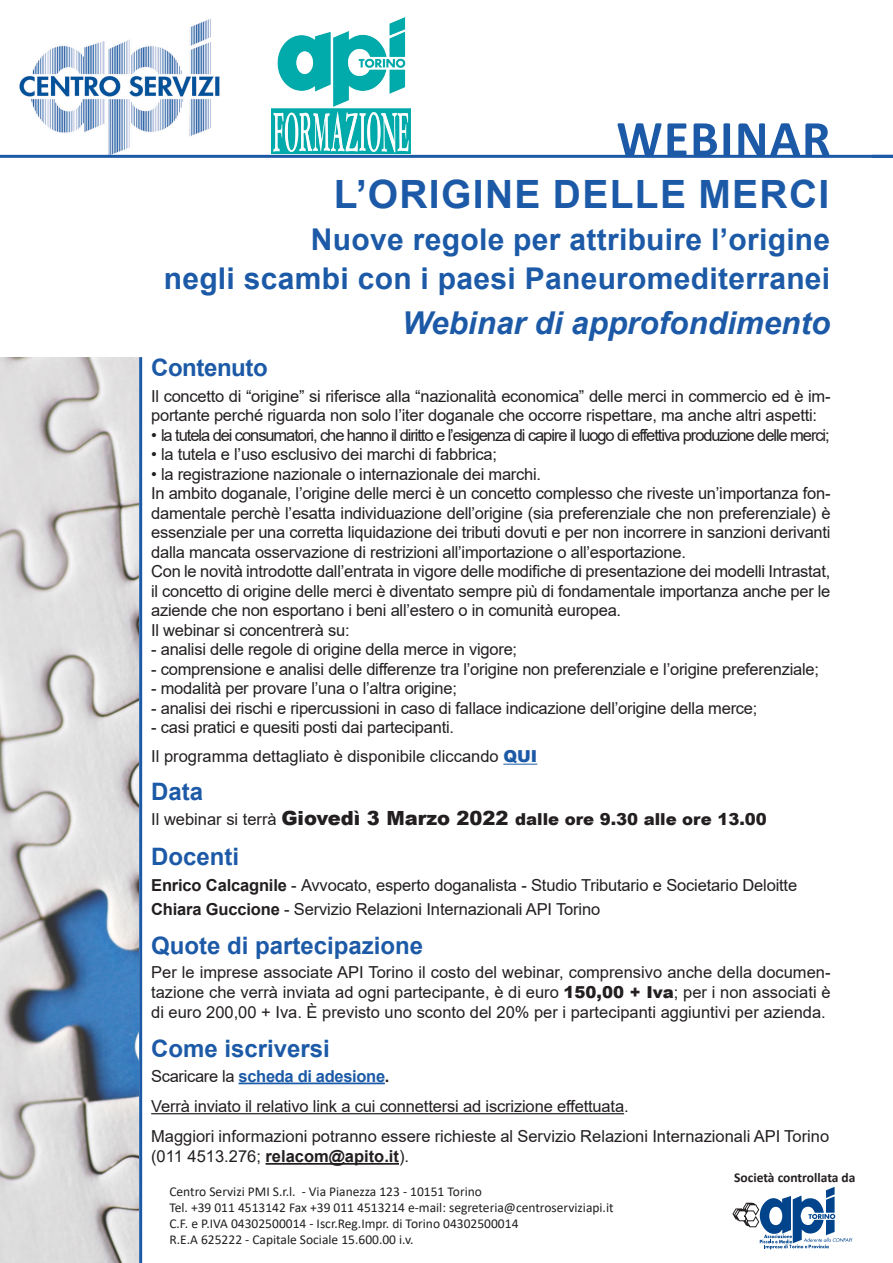
<style>
.page{position:relative;width:893px;height:1263px;background:#fff}
.page>*{position:absolute;margin:0;border:0;box-sizing:border-box;transform-origin:0 0}
.t1{font:700 51px "Calibri";letter-spacing:.025em;color:#1c5aa7}
.t2{font:700 39px "Arial";letter-spacing:.035em;color:#1c5aa7}
.t3{font:italic 700 31.5px "Arial";color:#1c5aa7}
.t4{font:700 30px "Arial";letter-spacing:.01em;color:#1c5aa7}
.t5{font:700 24px "Arial";color:#1c5aa7}
.t6{font:700 24px "Arial";letter-spacing:-.02em;color:#1c5aa7}
.t7{font:16.5px/19.5px "Arial";letter-spacing:-.015em;color:#231f20;text-align:justify}
.t8{font:16.5px "Arial";letter-spacing:-.065em;color:#231f20}
.t9{font:900 16.5px "Arial";color:#231f20}
.t10{font:700 16.5px "Arial";letter-spacing:-.02em;color:#1c5aa7}
.t11{font:13.5px "Calibri";color:#231f20}
.t12{font:700 13.5px "Calibri";color:#231f20}
.s1{font-weight:900;color:#1c5aa7}
.s2{font-weight:400}
.s3{font-size:19.5px}
.s4{font-weight:700}
.s5{font-weight:900}
.s6{font-weight:400;color:#231f20}
.s7{color:#231f20}
</style>
<div class="page">
<img style="left:271px;top:17px;width:139px;height:136px">
<img style="left:0;top:357px;width:139px;height:906px">
<svg style="left:733px;top:1187px;width:119px;height:62px"></svg>
<hr style="left:503px;top:764px;width:34px;height:1px;background:#1c5aa7">
<hr style="left:139px;top:357px;width:3px;height:906px;background:#1c5aa7">
<hr style="left:239px;top:1082px;width:146px;height:2px;background:#1c5aa7">
<hr style="left:151px;top:1113px;width:473px;height:1px;background:#231f20">
<hr style="left:266px;top:1163px;width:133px;height:2px;background:#231f20">
<img style="left:17px;top:19px;width:204px;height:136px">
<hr style="left:0;top:155px;width:893px;height:3px;background:#1c5aa7">
<p class="t1" style="left:616px;top:103px;width:216px">WEBINAR</p>
<p class="t2" style="left:334px;top:166px;width:497px">L’ORIGINE DELLE MERCI</p>
<p class="t4" style="left:311px;top:218px;width:521px">Nuove regole per attribuire l’origine</p>
<p class="t4" style="left:164px;top:258px;width:668px">negli scambi con i paesi Paneuromediterranei</p>
<p class="t3" style="left:402px;top:302px;width:430px">Webinar di approfondimento</p>
<p class="t6" style="left:151px;top:350px;width:118px">Contenuto</p>
<p class="t7" style="left:151px;top:386px;width:681px">Il concetto di “origine” si riferisce alla “nazionalità economica” delle merci in commercio ed è im&shy;portante perché riguarda non solo l’iter doganale che occorre rispettare, ma anche altri aspetti:</p>
<p class="t8" style="left:151px;top:424px;width:680px">• la tutela dei consumatori, che hanno il diritto e l’esigenza di capire il luogo di effettiva produzione delle merci;</p>
<p class="t7" style="left:151px;top:445px;width:347px">• la tutela e l’uso esclusivo dei marchi di fabbrica;</p>
<p class="t7" style="left:151px;top:464px;width:391px">• la registrazione nazionale o internazionale dei marchi.</p>
<p class="t7" style="left:151px;top:484px;width:681px">In ambito doganale, l’origine delle merci è un concetto complesso che riveste un’importanza fon&shy;damentale perchè l’esatta individuazione dell’origine (sia preferenziale che non preferenziale) è essenziale per una corretta liquidazione dei tributi dovuti e per non incorrere in sanzioni derivanti dalla mancata osservazione di restrizioni all’importazione o all’esportazione.</p>
<p class="t7" style="left:151px;top:562px;width:681px">Con le novità introdotte dall’entrata in vigore delle modifiche di presentazione dei modelli Intrastat, il concetto di origine delle merci è diventato sempre più di fondamentale importanza anche per le aziende che non esportano i beni all’estero o in comunità europea.</p>
<p class="t7" style="left:151px;top:620px;width:200px">Il webinar si concentrerà su:</p>
<p class="t7" style="left:151px;top:640px;width:368px">- analisi delle regole di origine della merce in vigore;</p>
<p class="t7" style="left:151px;top:659px;width:669px">- comprensione e analisi delle differenze tra l’origine non preferenziale e l’origine preferenziale;</p>
<p class="t7" style="left:151px;top:679px;width:307px">- modalità per provare l’una o l’altra origine;</p>
<p class="t7" style="left:151px;top:698px;width:608px">- analisi dei rischi e ripercussioni in caso di fallace indicazione dell’origine della merce;</p>
<p class="t7" style="left:151px;top:718px;width:304px">- casi pratici e quesiti posti dai partecipanti.</p>
<p class="t7" style="left:151px;top:746px;width:388px">Il programma dettagliato è disponibile cliccando <span class="s1">QUI</span></p>
<p class="t5" style="left:151px;top:775px;width:54px">Data</p>
<p class="t9" style="left:151px;top:807px;width:617px"><span class="s2">Il webinar si terrà</span> <span class="s3">Giovedì 3 Marzo 2022</span> dalle ore 9.30 alle ore 13.00</p>
<p class="t5" style="left:151px;top:840px;width:90px">Docenti</p>
<p class="t7" style="left:151px;top:875px;width:648px"><span class="s4">Enrico Calcagnile</span> - Avvocato, esperto doganalista - Studio Tributario e Societario Deloitte</p>
<p class="t7" style="left:151px;top:899px;width:451px"><span class="s4">Chiara Guccione</span> - Servizio Relazioni Internazionali API Torino</p>
<p class="t5" style="left:151px;top:928px;width:274px">Quote di partecipazione</p>
<p class="t7" style="left:151px;top:962px;width:681px">Per le imprese associate API Torino il costo del webinar, comprensivo anche della documen&shy;tazione che verrà inviata ad ogni partecipante, è di euro <span class="s5">150,00 + Iva</span>; per i non associati è di euro 200,00 + Iva. È previsto uno sconto del 20% per i partecipanti aggiuntivi per azienda.</p>
<p class="t5" style="left:151px;top:1032px;width:180px">Come iscriversi</p>
<p class="t10" style="left:151px;top:1064px;width:240px"><span class="s6">Scaricare la</span> scheda di adesione<span class="s7">.</span></p>
<p class="t7" style="left:151px;top:1096px;width:479px">Verrà inviato il relativo link a cui connettersi ad iscrizione effettuata.</p>
<p class="t7" style="left:151px;top:1126px;width:679px">Maggiori informazioni potranno essere richieste al Servizio Relazioni Internazionali API Torino (011 4513.276; <span class="s4">relacom@apito.it</span>).</p>
<p class="t11" style="left:169px;top:1182px;width:314px">Centro Servizi PMI S.r.l. - Via Pianezza 123 - 10151 Torino</p>
<p class="t11" style="left:169px;top:1198px;width:446px">Tel. +39 011 4513142 Fax +39 011 4513214 e-mail: segreteria@centroserviziapi.it</p>
<p class="t11" style="left:169px;top:1214px;width:351px">C.F. e P.IVA 04302500014 - Iscr.Reg.Impr. di Torino 04302500014</p>
<p class="t11" style="left:169px;top:1230px;width:246px">R.E.A 625222 - Capitale Sociale 15.600.00 i.v.</p>
<p class="t12" style="left:734px;top:1167px;width:123px">Società controllata da</p>
</div>
